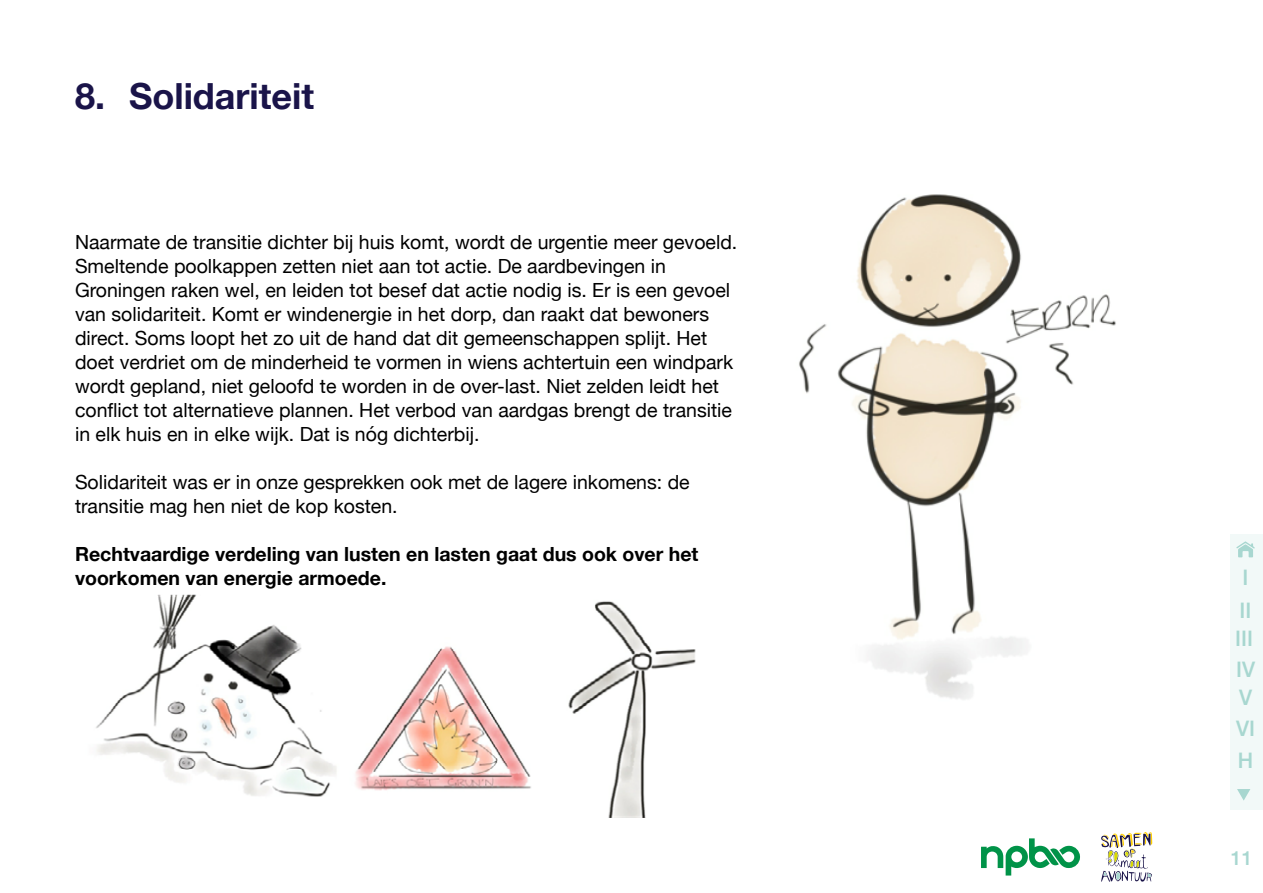
<style>
.page{position:relative;width:1263px;height:893px;background:#fff}
.page>*{position:absolute;margin:0;border:0;box-sizing:border-box;transform-origin:0 0}
.t1{font:700 36px "Helvetica Neue";color:#1a1449}
.t2{font:500 21.3px/31.5px "Helvetica Neue";color:#a8d7d0}
.t3{font:19.5px/24px "Helvetica Neue";color:#000}
.t4{font:700 19.5px/24px "Helvetica Neue";color:#000}
.t5{font:500 19.5px "Helvetica Neue";color:#a8d7d0}
</style>
<div class="page">
<div style="left:1230px;top:534px;width:33px;height:276px;background:#f2f9f8"></div>
<svg style="left:1237px;top:789px;width:13px;height:12px"></svg>
<svg style="left:1236px;top:541px;width:19px;height:16px"></svg>
<svg style="left:981px;top:838px;width:99px;height:37px"></svg>
<svg style="left:1101px;top:832px;width:51px;height:50px"></svg>
<img style="left:96px;top:595px;width:598px;height:223px">
<img style="left:694px;top:194px;width:422px;height:506px">
<h1 class="t1" style="left:75px;top:68px;width:241px">8. Solidariteit</h1>
<p class="t3" style="left:75px;top:231px;width:664px">Naarmate de transitie dichter bij huis komt, wordt de urgentie meer gevoeld.<br>Smeltende poolkappen zetten niet aan tot actie. De aardbevingen in Groningen raken wel, en leiden tot besef dat actie nodig is. Er is een gevoel van solidariteit. Komt er windenergie in het dorp, dan raakt dat bewoners direct. Soms loopt het zo uit de hand dat dit gemeenschappen splijt. Het doet verdriet om de minderheid te vormen in wiens achtertuin een windpark wordt gepland, niet geloofd te worden in de over-last. Niet zelden leidt het conflict tot alternatieve plannen. Het verbod van aardgas brengt de transitie in elk huis en in elke wijk. Dat is nóg dichterbij.</p>
<p class="t3" style="left:75px;top:471px;width:616px">Solidariteit was er in onze gesprekken ook met de lagere inkomens: de transitie mag hen niet de kop kosten.</p>
<p class="t4" style="left:75px;top:542px;width:625px">Rechtvaardige verdeling van lusten en lasten gaat dus ook over het voorkomen van energie armoede.</p>
<p class="t2" style="left:1242px;top:560px;width:7px">I</p>
<p class="t2" style="left:1240px;top:593px;width:13px">II</p>
<p class="t2" style="left:1235px;top:621px;width:21px;line-height:30.9px">III<br>IV</p>
<p class="t2" style="left:1236px;top:680px;width:21px">V<br>VI<br>H</p>
<p class="t5" style="left:1231px;top:842px;width:23px">11</p>
</div>
